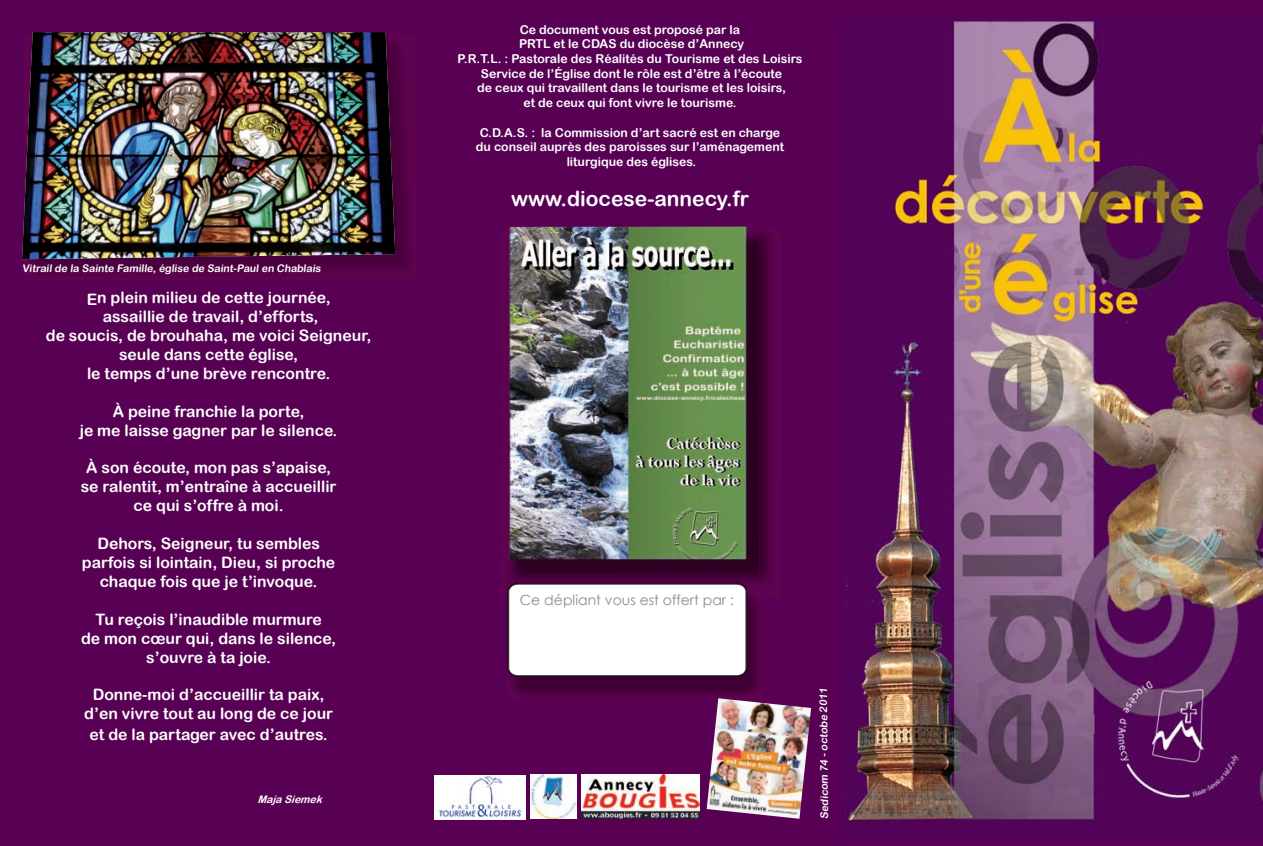
<style>
.page{position:relative;width:1263px;height:846px;background:#fff}
.page>*{position:absolute;margin:0;border:0;box-sizing:border-box;transform-origin:0 0}
.t1{font:21px "Arial Rounded MT Bold";color:#fff}
.t2{font:15.75px/18.9px "Arial Rounded MT Bold";color:#fff;text-align:center}
.t3{font:14px "Century Gothic";color:#8a8c8f}
.t4{font:12.25px/14.7px "Arial Rounded MT Bold";color:#fff;text-align:center}
.t5{font:10.5px "Arial Rounded MT Bold";color:#fff}
.t6{font:italic 10.5px "Arial Rounded MT Bold";color:#fff}
</style>
<div class="page">
<div style="left:0;top:0;width:1262px;height:845px;background:#570054"></div>
<img style="left:843px;top:20px;width:419px;height:806px">
<img style="left:25px;top:43px;width:384px;height:231px">
<img style="left:22px;top:32px;width:373px;height:227px">
<img style="left:435px;top:775px;width:90px;height:43px">
<img style="left:531px;top:774px;width:45px;height:44px">
<img style="left:511px;top:233px;width:260px;height:350px">
<img style="left:508px;top:226px;width:251px;height:350px">
<img style="left:706px;top:699px;width:104px;height:119px">
<img style="left:512px;top:590px;width:247px;height:106px">
<img style="left:507px;top:582px;width:240px;height:94px">
<div style="left:508px;top:583px;width:238px;height:92px;background:#fff"></div>
<img style="left:581px;top:774px;width:118px;height:43px">
<p class="t5" style="left:22px;top:262px;width:302px">Vitrail de la Sainte Famille, église de Saint-Paul en Chablais</p>
<p class="t2" style="left:46px;top:288px;width:327px">En plein milieu de cette journée,<br>assaillie de travail, d’efforts,<br>de soucis, de brouhaha, me voici Seigneur, seule dans cette église,<br>le temps d’une brève rencontre.</p>
<p class="t2" style="left:80px;top:401px;width:259px">À peine franchie la porte,<br>je me laisse gagner par le silence.</p>
<p class="t2" style="left:81px;top:458px;width:257px">À son écoute, mon pas s’apaise, se ralentit, m’entraîne à accueillir ce qui s’offre à moi.</p>
<p class="t2" style="left:82px;top:533px;width:255px">Dehors, Seigneur, tu sembles parfois si lointain, Dieu, si proche chaque fois que je t’invoque.</p>
<p class="t2" style="left:81px;top:609px;width:257px">Tu reçois l’inaudible murmure<br>de mon cœur qui, dans le silence, s’ouvre à ta joie.</p>
<p class="t2" style="left:84px;top:684px;width:250px">Donne-moi d’accueillir ta paix, d’en vivre tout au long de ce jour</p>
<p class="t2" style="left:89px;top:724px;width:240px">et de la partager avec d’autres.</p>
<p class="t6" style="left:257px;top:793px;width:70px">MajaSiemek</p>
<p class="t4" style="left:457px;top:22px;width:346px">Ce document vous est proposé par la<br>PRTL et le CDAS du diocèse d’Annecy<br>P.R.T.L. : Pastorale des Réalités du Tourisme et des Loisirs Service de l’Église dont le rôle est d’être à l’écoute<br>de ceux qui travaillent dans le tourisme et les loisirs,<br>et de ceux qui font vivre le tourisme.</p>
<p class="t4" style="left:476px;top:125px;width:309px">C.D.A.S. : la Commission d’art sacré est en charge du conseil auprès des paroisses sur l’aménagement liturgique des églises.</p>
<h1 class="t1" style="left:511px;top:186px;width:239px">www.diocese-annecy.fr</h1>
<p class="t3" style="left:520px;top:590px;width:215px">Ce dépliant vous est offert par :</p>
<p class="t5" style="left:818px;top:818px;width:133px;rotate:-91deg">Sedicom 74 - octobe 2011</p>
</div>
